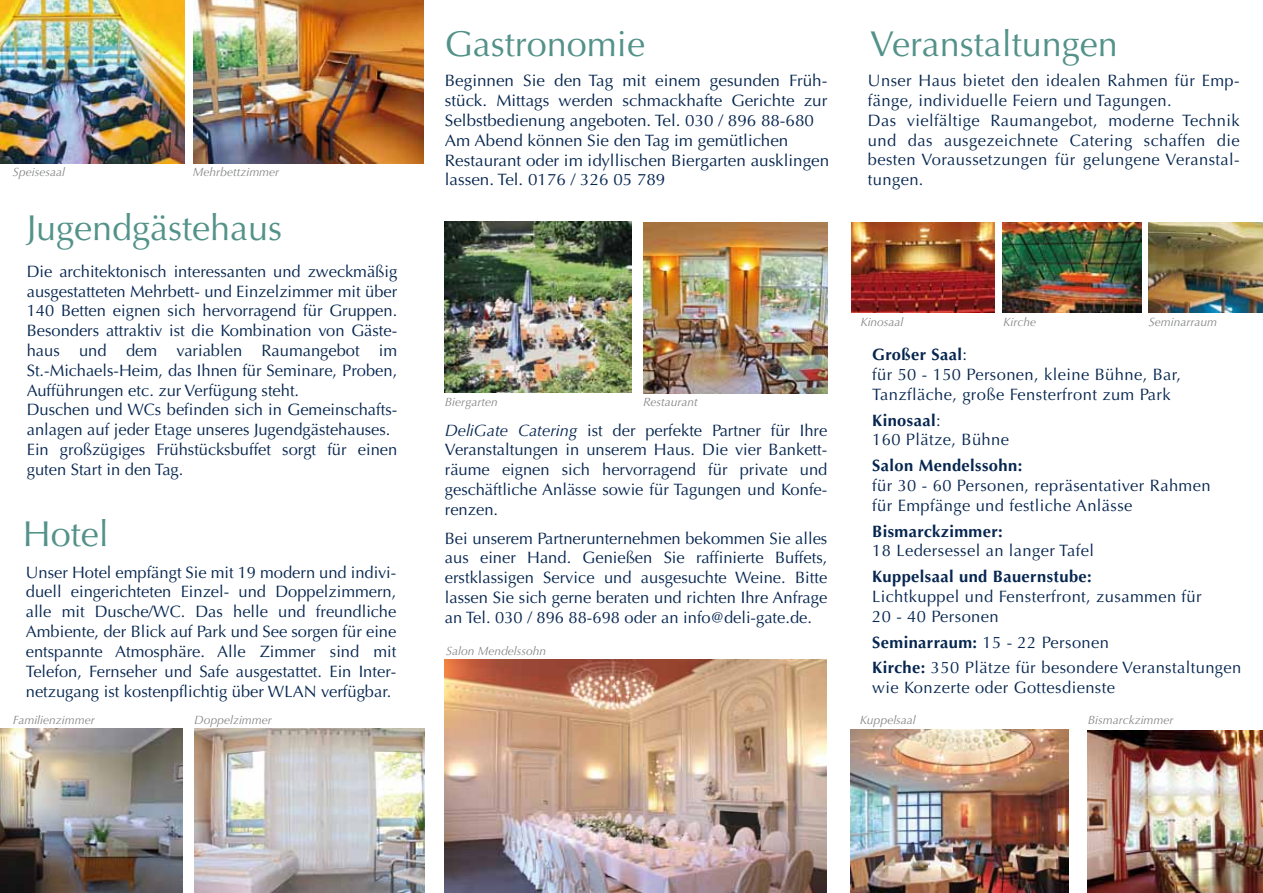
<style>
.page{position:relative;width:1263px;height:893px;background:#fff}
.page>*{position:absolute;margin:0;border:0;box-sizing:border-box;transform-origin:0 0}
.t1{font:36px "Optima LT";color:#539289}
.t2{font:16.5px/19.8px "Optima LT";color:#062650;text-align:justify}
.t3{font:16.5px/19.8px "Optima LT";letter-spacing:.025em;color:#062650}
.t4{font:700 16.5px "Optima LT";letter-spacing:.025em;color:#062650}
.t5{font:italic 12px "Optima LT";color:#87888a}
.s1{font-style:italic}
.s2{font-weight:700}
</style>
<div class="page">
<img style="left:851px;top:222px;width:144px;height:90px">
<img style="left:445px;top:660px;width:382px;height:233px">
<img style="left:194px;top:0;width:230px;height:163px">
<img style="left:1002px;top:222px;width:139px;height:90px">
<img style="left:0;top:0;width:184px;height:163px">
<img style="left:1149px;top:222px;width:114px;height:90px">
<img style="left:1088px;top:730px;width:175px;height:163px">
<img style="left:195px;top:729px;width:229px;height:164px">
<img style="left:643px;top:222px;width:184px;height:171px">
<img style="left:850px;top:730px;width:219px;height:163px">
<img style="left:445px;top:222px;width:186px;height:171px">
<img style="left:0;top:729px;width:183px;height:164px">
<p class="t5" style="left:13px;top:165px;width:54px">Speisesaal</p>
<p class="t5" style="left:193px;top:165px;width:88px">Mehrbettzimmer</p>
<h1 class="t1" style="left:27px;top:207px;width:257px">Jugendgästehaus</h1>
<p class="t2" style="left:27px;top:262px;width:372px;text-align:left">Die architektonisch interessanten und zweckmäßig ausgestatteten Mehrbett- und Einzelzimmer mit über 140 Betten eignen sich hervorragend für Gruppen.<br>Besonders attraktiv ist die Kombination von Gäste&shy;haus und dem variablen Raumangebot im St.-Michaels-Heim, das Ihnen für Seminare, Proben, Aufführungen etc. zur Verfügung steht.<br>Duschen und WCs befinden sich in Gemeinschafts&shy;anlagen auf jeder Etage unseres Jugendgästehauses.<br>Ein großzügiges Frühstücksbuffet sorgt für einen guten Start in den Tag.</p>
<h1 class="t1" style="left:23px;top:513px;width:88px">Hotel</h1>
<p class="t2" style="left:26px;top:562px;width:372px">Unser Hotel empfängt Sie mit 19 modern und indivi&shy;duell eingerichteten Einzel- und Doppelzimmern, alle mit Dusche/WC. Das helle und freundliche Ambiente, der Blick auf Park und See sorgen für eine entspannte Atmosphäre. Alle Zimmer sind mit Telefon, Fernseher und Safe ausgestattet. Ein Inter&shy;netzugang ist kostenpflichtig über WLAN verfügbar.</p>
<p class="t5" style="left:13px;top:713px;width:83px">Familienzimmer</p>
<p class="t5" style="left:194px;top:713px;width:79px">Doppelzimmer</p>
<h1 class="t1" style="left:445px;top:23px;width:202px">Gastronomie</h1>
<p class="t2" style="left:445px;top:71px;width:386px;text-align:left">Beginnen Sie den Tag mit einem gesunden Früh&shy;stück. Mittags werden schmackhafte Gerichte zur Selbstbedienung angeboten. Tel. 030 / 896 88-680<br>Am Abend können Sie den Tag im gemütlichen Restaurant oder im idyllischen Biergarten ausklingen lassen. Tel. 0176 / 326 05 789</p>
<h1 class="t1" style="left:870px;top:23px;width:249px">Veranstaltungen</h1>
<p class="t3" style="left:868px;top:71px;width:373px">Unser Haus bietet den idealen Rahmen für Emp&shy;fänge, individuelle Feiern und Tagungen.<br>Das vielfältige Raumangebot, moderne Technik und das ausgezeichnete Catering schaffen die besten Voraussetzungen für gelungene Veranstal&shy;tungen.</p>
<p class="t5" style="left:445px;top:395px;width:54px">Biergarten</p>
<p class="t5" style="left:643px;top:395px;width:56px">Restaurant</p>
<p class="t2" style="left:445px;top:420px;width:384px"><span class="s1">DeliGate Catering</span> ist der perfekte Partner für Ihre Veranstaltungen in unserem Haus. Die vier Bankett&shy;räume eignen sich hervorragend für private und geschäftliche Anlässe sowie für Tagungen und Konfe&shy;renzen.</p>
<p class="t2" style="left:445px;top:528px;width:384px">Bei unserem Partnerunternehmen bekommen Sie alles aus einer Hand. Genießen Sie raffinierte Buffets, erstklassigen Service und ausgesuchte Weine. Bitte lassen Sie sich gerne beraten und richten Ihre Anfrage an Tel. 030 / 896 88-698 oder an info@deli-gate.de.</p>
<p class="t5" style="left:446px;top:644px;width:102px">Salon Mendelssohn</p>
<p class="t5" style="left:860px;top:314px;width:45px">Kinosaal</p>
<p class="t5" style="left:1003px;top:314px;width:34px">Kirche</p>
<p class="t5" style="left:1149px;top:314px;width:70px">Seminarraum</p>
<p class="t3" style="left:872px;top:345px;width:310px"><span class="s2">Großer Saal</span>:<br>für 50 - 150 Personen, kleine Bühne, Bar,<br>Tanzfläche, große Fensterfront zum Park</p>
<p class="t3" style="left:872px;top:410px;width:138px"><span class="s2">Kinosaal</span>:<br>160 Plätze, Bühne</p>
<p class="t4" style="left:872px;top:456px;width:152px">Salon Mendelssohn:</p>
<p class="t3" style="left:872px;top:476px;width:340px">für 30 - 60 Personen, repräsentativer Rahmen für Empfänge und festliche Anlässe</p>
<p class="t4" style="left:872px;top:521px;width:132px">Bismarckzimmer:</p>
<p class="t3" style="left:872px;top:541px;width:223px">18 Ledersessel an langer Tafel</p>
<p class="t4" style="left:872px;top:567px;width:221px">Kuppelsaal und Bauernstube:</p>
<p class="t3" style="left:872px;top:587px;width:331px">Lichtkuppel und Fensterfront, zusammen für<br>20 - 40 Personen</p>
<p class="t3" style="left:872px;top:629px;width:371px;line-height:25.8px"><span class="s2">Seminarraum:</span> 15 - 22 Personen<br><span class="s2">Kirche:</span> 350 Plätze für besondere Veranstaltungen</p>
<p class="t3" style="left:872px;top:678px;width:244px">wie Konzerte oder Gottesdienste</p>
<p class="t5" style="left:860px;top:713px;width:57px">Kuppelsaal</p>
<p class="t5" style="left:1088px;top:713px;width:87px">Bismarckzimmer</p>
</div>
